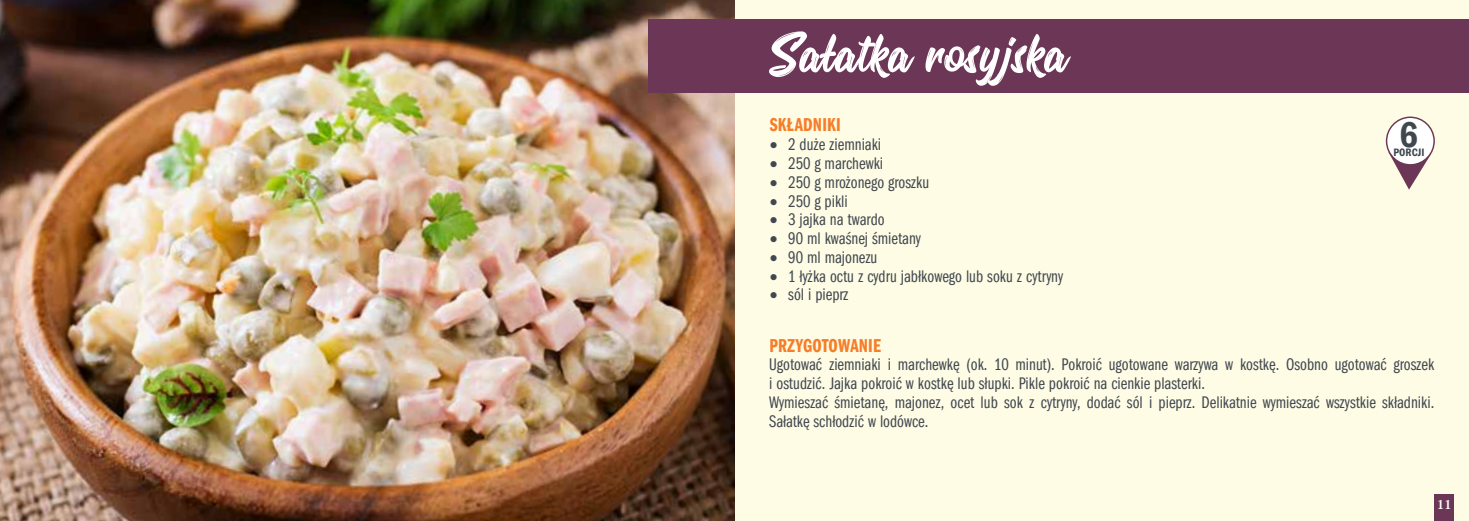
<style>
.page{position:relative;width:1469px;height:521px;background:#fff}
.page>*{position:absolute;margin:0;border:0;box-sizing:border-box;transform-origin:0 0}
.t1{font:70px "Oraqle Script";letter-spacing:.025em;color:#fff}
.t2{font:600 35.88px "Franklin Gothic Cond ITC";color:#40474f}
.t3{font:600 18.72px "Franklin Gothic Cmpr ITC";letter-spacing:.01em;color:#f57e29}
.t4{font:16.97px/18.7px "Franklin Gothic Cmpr ITC";color:#40474f}
.t5{font:600 condensed 12.78px "Georgia Pro";color:#fff}
.t6{font:600 10.85px "Franklin Gothic Cond ITC";letter-spacing:.01em;color:#40474f}
</style>
<div class="page">
<div style="left:0;top:0;width:1468px;height:521px;background:#fffce5"></div>
<div style="left:1434px;top:494px;width:19px;height:27px;background:#6c3756"></div>
<img style="left:0;top:0;width:734px;height:521px">
<svg style="left:1385px;top:116px;width:50px;height:74px"></svg>
<div style="left:649px;top:20px;width:819px;height:73px;background:#6c3756"></div>
<h1 class="t1" style="left:769px;top:19px;width:298px">Sałatka rosyjska</h1>
<p class="t3" style="left:769px;top:114px;width:72px">SKŁADNIKI</p>
<p class="t4" style="left:769px;top:135px;width:113px">• 2 duże ziemniaki</p>
<p class="t4" style="left:769px;top:154px;width:115px">• 250 g marchewki</p>
<p class="t4" style="left:769px;top:173px;width:161px">• 250 g mrożonego groszku</p>
<p class="t4" style="left:769px;top:192px;width:80px">• 250 g pikli</p>
<p class="t4" style="left:769px;top:210px;width:117px">• 3 jajka na twardo</p>
<p class="t4" style="left:769px;top:229px;width:153px">• 90 ml kwaśnej śmietany</p>
<p class="t4" style="left:769px;top:248px;width:109px">• 90 ml majonezu</p>
<p class="t4" style="left:769px;top:267px;width:295px">• 1 łyżka octu z cydru jabłkowego lub soku z cytryny</p>
<p class="t4" style="left:769px;top:285px;width:80px">• sól i pieprz</p>
<h2 class="t2" style="left:1399px;top:113px;width:20px">6</h2>
<p class="t6" style="left:1393px;top:146px;width:33px">PORCJI</p>
<p class="t3" style="left:769px;top:334px;width:113px">PRZYGOTOWANIE</p>
<p class="t4" style="left:769px;top:356px;width:666px">Ugotować ziemniaki i marchewkę (ok. 10 minut). Pokroić ugotowane warzywa w kostkę. Osobno ugotować groszek i ostudzić. Jajka pokroić w kostkę lub słupki. Pikle pokroić na cienkie plasterki.<br>Wymieszać śmietanę, majonez, ocet lub sok z cytryny, dodać sól i pieprz. Delikatnie wymieszać wszystkie składniki.<br>Sałatkę schłodzić w lodówce.</p>
<p class="t5" style="left:1437px;top:497px;width:16px">11</p>
</div>
